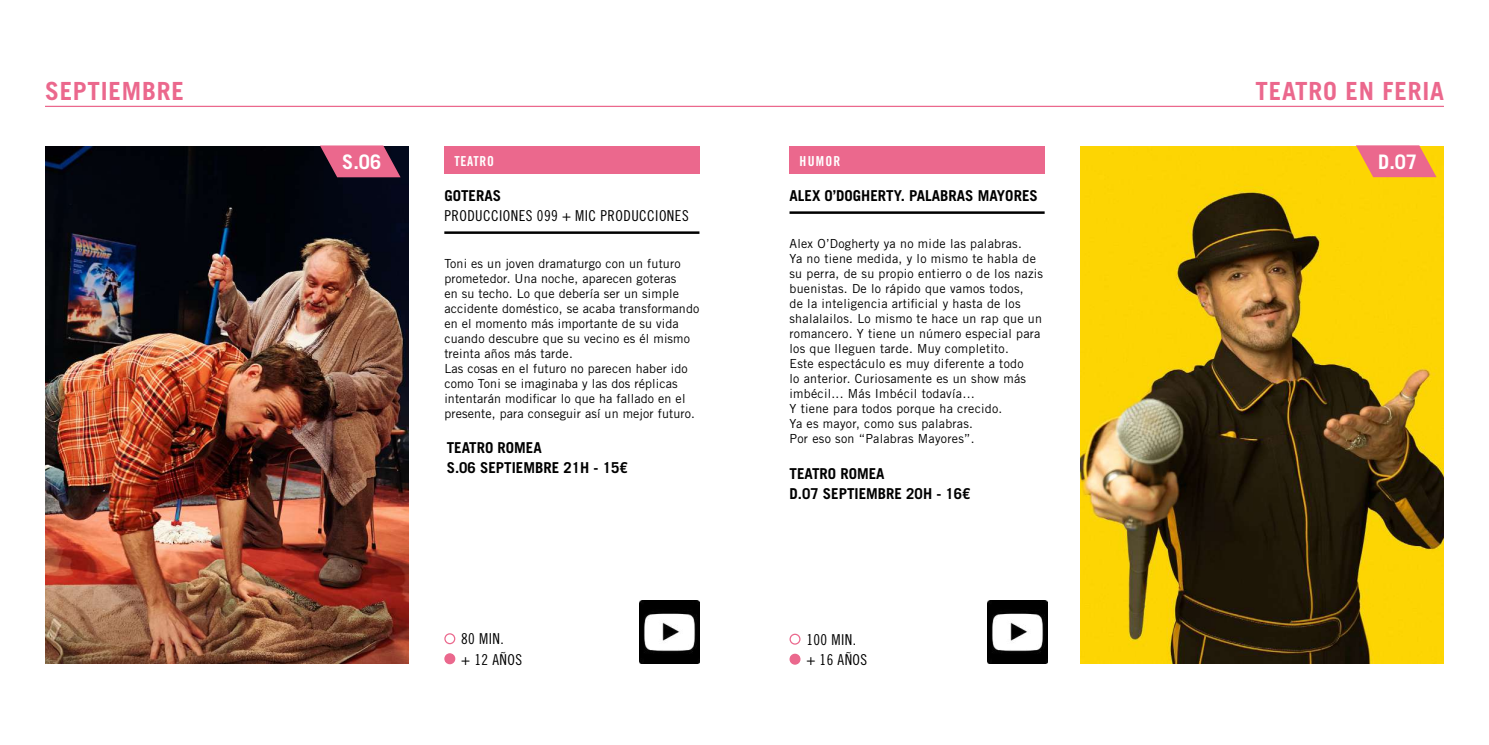
<style>
.page{position:relative;width:1489px;height:745px;background:#fff}
.page>*{position:absolute;margin:0;border:0;box-sizing:border-box;transform-origin:0 0}
.t1{font:700 25px "Trade Gothic LT Std";letter-spacing:.03em;color:#eb688d}
.t2{font:700 20px "Trade Gothic LT Std";color:#fff}
.t3{font:700 15px/20px "Trade Gothic LT Std";color:#000}
.t4{font:15px/20.9px "Trade Gothic LT Std Cn 18";letter-spacing:.03em;color:#000}
.t5{font:13.75px "Trade Gothic LT Std Bd Cn 20";letter-spacing:.05em;color:#fff}
.t6{font:12.5px/15px "Trade Gothic LT Std";letter-spacing:.02em;color:#000}
</style>
<div class="page">
<img style="left:45px;top:146px;width:364px;height:517px">
<svg style="left:320px;top:145px;width:80px;height:32px"></svg>
<div style="left:444px;top:146px;width:255px;height:28px;background:#eb688d"></div>
<hr style="left:444px;top:231px;width:255px;height:3px;background:#000">
<img style="left:1080px;top:146px;width:363px;height:517px">
<svg style="left:1355px;top:145px;width:81px;height:32px"></svg>
<div style="left:789px;top:146px;width:255px;height:28px;background:#eb688d"></div>
<hr style="left:789px;top:211px;width:255px;height:3px;background:#000">
<img style="left:987px;top:600px;width:60px;height:63px">
<hr style="left:45px;top:106px;width:1398px;height:1px;background:#eb688d">
<img style="left:639px;top:600px;width:60px;height:63px">
<div style="left:789px;top:633px;width:11px;height:11px;border:1px solid #eb688d;border-radius:50%"></div>
<div style="left:790px;top:654px;width:9px;height:9px;background:#eb688d;border-radius:50%"></div>
<div style="left:789px;top:653px;width:11px;height:11px;border:1px solid #eb688d;border-radius:50%"></div>
<div style="left:444px;top:632px;width:11px;height:11px;border:1px solid #eb688d;border-radius:50%"></div>
<div style="left:445px;top:653px;width:9px;height:10px;background:#eb688d;border-radius:50%"></div>
<div style="left:444px;top:652px;width:11px;height:11px;border:1px solid #eb688d;border-radius:50%"></div>
<h1 class="t1" style="left:45px;top:75px;width:140px">SEPTIEMBRE</h1>
<h1 class="t1" style="left:1255px;top:75px;width:190px">TEATRO EN FERIA</h1>
<h2 class="t2" style="left:342px;top:149px;width:40px">S.06</h2>
<p class="t5" style="left:454px;top:152px;width:41px">TEATRO</p>
<p class="t3" style="left:444px;top:186px;width:58px">GOTERAS</p>
<p class="t4" style="left:444px;top:205px;width:246px">PRODUCCIONES 099 + MIC PRODUCCIONES</p>
<p class="t6" style="left:444px;top:256px;width:256px">Toni es un joven dramaturgo con un futuro prometedor. Una noche, aparecen goteras<br>en su techo. Lo que debería ser un simple accidente doméstico, se acaba transformando en el momento más importante de su vida cuando descubre que su vecino es él mismo treinta años más tarde.<br>Las cosas en el futuro no parecen haber ido como Toni se imaginaba y las dos réplicas intentarán modificar lo que ha fallado en el presente, para conseguir así un mejor futuro.</p>
<p class="t3" style="left:446px;top:437px;width:182px">TEATRO ROMEA<br>S.06 SEPTIEMBRE 21H - 15€</p>
<p class="t4" style="left:461px;top:627px;width:62px">80 MIN.<br>+ 12 AÑOS</p>
<p class="t5" style="left:799px;top:152px;width:42px">HUMOR</p>
<p class="t3" style="left:789px;top:186px;width:250px">ALEX O’DOGHERTY. PALABRAS MAYORES</p>
<p class="t6" style="left:789px;top:236px;width:255px">Alex O’Dogherty ya no mide las palabras.<br>Ya no tiene medida, y lo mismo te habla de su perra, de su propio entierro o de los nazis buenistas. De lo rápido que vamos todos,<br>de la inteligencia artificial y hasta de los shalalailos. Lo mismo te hace un rap que un romancero. Y tiene un número especial para los que lleguen tarde. Muy completito.<br>Este espectáculo es muy diferente a todo<br>lo anterior. Curiosamente es un show más imbécil... Más Imbécil todavía…<br>Y tiene para todos porque ha crecido.<br>Ya es mayor, como sus palabras.<br>Por eso son “Palabras Mayores”.</p>
<p class="t3" style="left:789px;top:463px;width:182px">TEATRO ROMEA<br>D.07 SEPTIEMBRE 20H - 16€</p>
<p class="t4" style="left:806px;top:628px;width:62px">100 MIN. + 16 AÑOS</p>
<h2 class="t2" style="left:1377px;top:149px;width:40px">D.07</h2>
</div>
